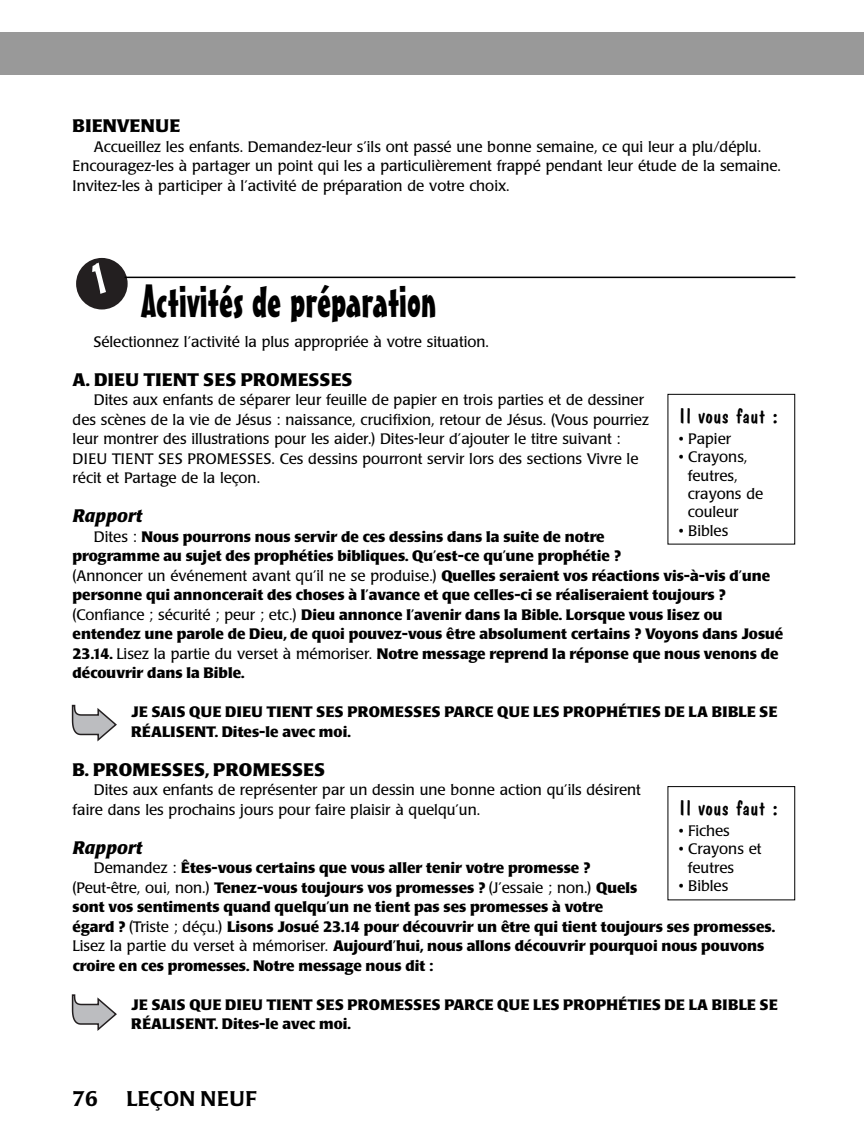
<style>
.page{position:relative;width:864px;height:1148px;background:#fff}
.page>*{position:absolute;margin:0;border:0;box-sizing:border-box;transform-origin:0 0}
.t1{font:45px "Mister Earl BT";color:#000}
.t2{font:21px "Dom Casual";color:#000;scale:1.05 1}
.t3{font:500 21px "Poppl Laudatio";letter-spacing:.02em;color:#000}
.t4{font:700 18px "Poppl Laudatio";letter-spacing:.02em;color:#000}
.t5{font:italic 700 18px "Poppl Laudatio";color:#000}
.t6{font:700 15px/19.5px "Poppl Laudatio";color:#000}
.t7{font:15px/19.5px "Poppl Laudatio";color:#000}
.t8{font:700 15px/19.5px "Poppl Laudatio";letter-spacing:.02em;color:#000}
.s1{font-weight:400}
</style>
<div class="page">
<hr style="left:125px;top:276px;width:670px;height:2px;background:#000">
<div style="left:0;top:32px;width:864px;height:42px;background:#999"></div>
<svg style="left:72px;top:705px;width:45px;height:36px"></svg>
<svg style="left:72px;top:994px;width:45px;height:37px"></svg>
<svg style="left:76px;top:258px;width:52px;height:51px"></svg>
<p class="t4" style="left:73px;top:119px;width:109px">BIENVENUE</p>
<p class="t7" style="left:73px;top:138px;width:710px;text-indent:21px">Accueillez les enfants. Demandez-leur s’ils ont passé une bonne semaine, ce qui leur a plu/déplu.<br>Encouragez-les à partager un point qui les a particulièrement frappé pendant leur étude de la semaine.<br>Invitez-les à participer à l’activité de préparation de votre choix.</p>
<h1 class="t1" style="left:141px;top:284px;width:296px">Activités de préparation</h1>
<p class="t7" style="left:94px;top:333px;width:397px">Sélectionnez l’activité la plus appropriée à votre situation.</p>
<p class="t4" style="left:73px;top:372px;width:281px">A. DIEU TIENT SES PROMESSES</p>
<p class="t7" style="left:73px;top:392px;width:578px;text-indent:21px">Dites aux enfants de séparer leur feuille de papier en trois parties et de dessiner des scènes de la vie de Jésus : naissance, crucifixion, retour de Jésus. (Vous pourriez leur montrer des illustrations pour les aider.) Dites-leur d’ajouter le titre suivant :<br>DIEU TIENT SES PROMESSES. Ces dessins pourront servir lors des sections Vivre le récit et Partage de la leçon.</p>
<p class="t5" style="left:73px;top:509px;width:71px">Rapport</p>
<p class="t6" style="left:73px;top:528px;width:712px;text-indent:21px"><span class="s1">Dites :</span> Nous pourrons nous servir de ces dessins dans la suite de notre<br>programme au sujet des prophéties bibliques. Qu’est-ce qu’une prophétie ?<br><span class="s1">(Annoncer un événement avant qu’il ne se produise.)</span> Quelles seraient vos réactions vis-à-vis d’une personne qui annoncerait des choses à l’avance et que celles-ci se réaliseraient toujours ? <span class="s1">(Confiance ; sécurité ; peur ; etc.)</span> Dieu annonce l’avenir dans la Bible. Lorsque vous lisez ou entendez une parole de Dieu, de quoi pouvez-vous être absolument certains ? Voyons dans Josué 23.14. <span class="s1">Lisez la partie du verset à mémoriser.</span> Notre message reprend la réponse que nous venons de découvrir dans la Bible.</p>
<p class="t8" style="left:131px;top:704px;width:648px">JE SAIS QUE DIEU TIENT SES PROMESSES PARCE QUE LES PROPHÉTIES DE LA BIBLE SE<br>RÉALISENT. Dites-le avec moi.</p>
<p class="t4" style="left:73px;top:762px;width:254px">B. PROMESSES, PROMESSES</p>
<p class="t7" style="left:73px;top:782px;width:570px;text-indent:21px">Dites aux enfants de représenter par un dessin une bonne action qu’ils désirent faire dans les prochains jours pour faire plaisir à quelqu’un.</p>
<p class="t5" style="left:73px;top:840px;width:71px">Rapport</p>
<p class="t6" style="left:73px;top:860px;width:704px;text-indent:21px"><span class="s1">Demandez :</span> Êtes-vous certains que vous aller tenir votre promesse ?<br><span class="s1">(Peut-être, oui, non.)</span> Tenez-vous toujours vos promesses ? <span class="s1">(J’essaie ; non.)</span> Quels<br>sont vos sentiments quand quelqu’un ne tient pas ses promesses à votre<br>égard ? <span class="s1">(Triste ; déçu.)</span> Lisons Josué 23.14 pour découvrir un être qui tient toujours ses promesses.<br><span class="s1">Lisez la partie du verset à mémoriser.</span> Aujourd’hui, nous allons découvrir pourquoi nous pouvons croire en ces promesses. Notre message nous dit :</p>
<p class="t8" style="left:131px;top:996px;width:648px">JE SAIS QUE DIEU TIENT SES PROMESSES PARCE QUE LES PROPHÉTIES DE LA BIBLE SE<br>RÉALISENT. Dites-le avec moi.</p>
<h2 class="t2" style="left:679px;top:407px;width:96px">Il vous faut :</h2>
<p class="t7" style="left:679px;top:430px;width:54px">• Papier</p>
<p class="t7" style="left:688px;top:449px;width:77px;line-height:18.3px;text-indent:-9px">• Crayons, feutres, crayons de couleur</p>
<p class="t7" style="left:679px;top:522px;width:51px">• Bibles</p>
<h2 class="t2" style="left:679px;top:800px;width:96px">Il vous faut :</h2>
<p class="t7" style="left:679px;top:822px;width:53px">• Fiches</p>
<p class="t7" style="left:688px;top:841px;width:75px;line-height:18.3px;text-indent:-9px">• Crayons et feutres</p>
<p class="t7" style="left:679px;top:877px;width:51px">• Bibles</p>
<h2 class="t3" style="left:73px;top:1090px;width:27px">76</h2>
<h2 class="t3" style="left:127px;top:1090px;width:132px">LEÇON NEUF</h2>
</div>
